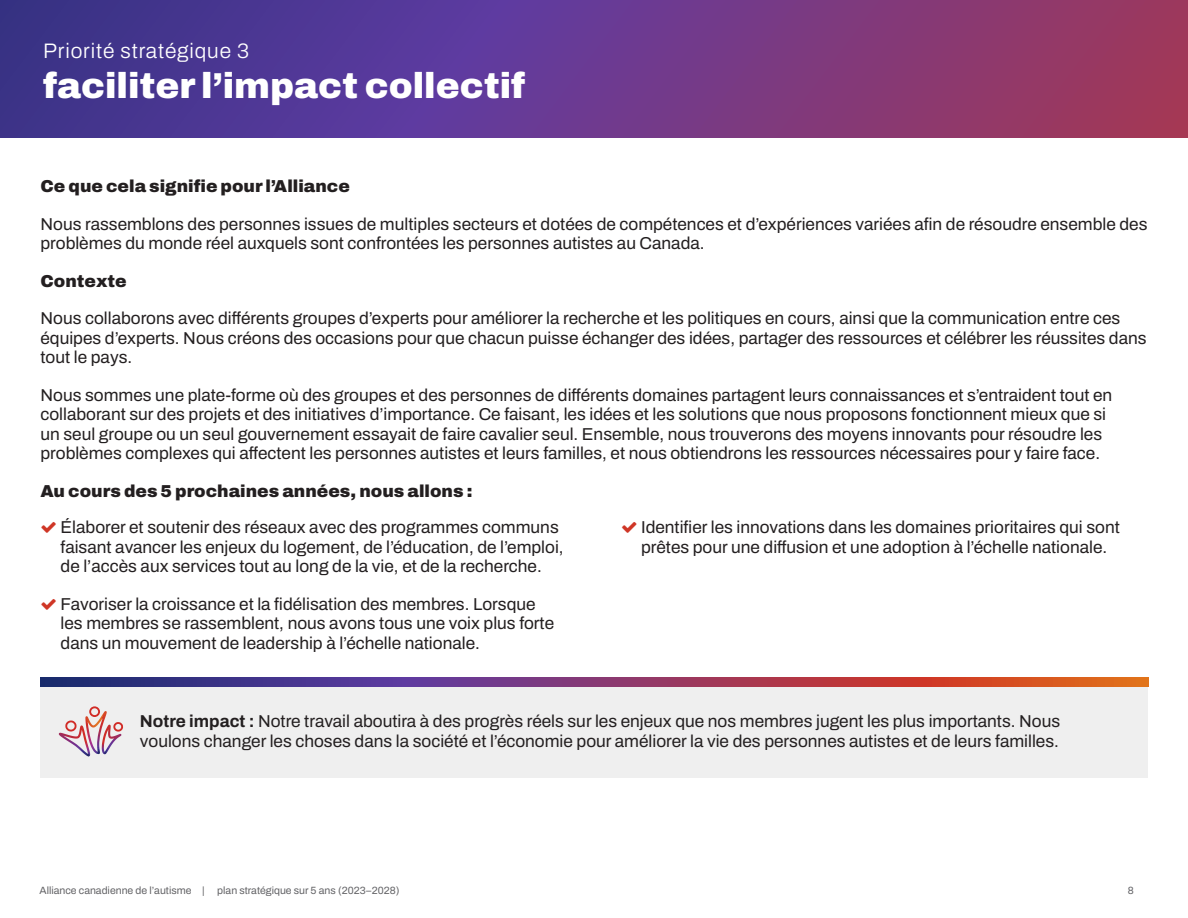
<style>
.page{position:relative;width:1188px;height:918px;background:#fff}
.page>*{position:absolute;margin:0;border:0;box-sizing:border-box;transform-origin:0 0}
.t1{font:900 36px "Archivo";color:#fff}
.H1_Subtitle{font:300 21px "Archivo";letter-spacing:.04em;color:#fff}
.p2{font:17.25px/19.5px "Archivo";color:#231f20}
.p2-2{font:900 17.25px "Archivo";color:#231f20}
.t2{font:10.5px "Archivo";color:#636366}
.s1{font-weight:700}
</style>
<div class="page">
<svg style="left:0;top:0;width:1188px;height:137px;background:#6b3884"></svg>
<div style="left:40px;top:680px;width:1108px;height:98px;background:#efefef"></div>
<svg style="left:40px;top:677px;width:1108px;height:10px;background:#853c61"></svg>
<svg style="left:59px;top:706px;width:64px;height:50px"></svg>
<p class="H1_Subtitle" style="left:43px;top:35px;width:208px">Priorité stratégique 3</p>
<h1 class="t1" style="left:43px;top:59px;width:484px">faciliter l’impact collectif</h1>
<p class="p2-2" style="left:40px;top:174px;width:311px">Ce que cela signifie pour l’Alliance</p>
<p class="p2" style="left:40px;top:214px;width:1108px">Nous rassemblons des personnes issues de multiples secteurs et dotées de compétences et d’expériences variées afin de résoudre ensemble des problèmes du monde réel auxquels sont confrontées les personnes autistes au Canada.</p>
<p class="p2-2" style="left:40px;top:268px;width:88px">Contexte</p>
<p class="p2" style="left:40px;top:309px;width:1108px">Nous collaborons avec différents groupes d’experts pour améliorer la recherche et les politiques en cours, ainsi que la communication entre ces équipes d’experts. Nous créons des occasions pour que chacun puisse échanger des idées, partager des ressources et célébrer les réussites dans tout le pays.</p>
<p class="p2" style="left:40px;top:385px;width:1073px">Nous sommes une plate-forme où des groupes et des personnes de différents domaines partagent leurs connaissances et s’entraident tout en collaborant sur des projets et des initiatives d’importance. Ce faisant, les idées et les solutions que nous proposons fonctionnent mieux que si un seul groupe ou un seul gouvernement essayait de faire cavalier seul. Ensemble, nous trouverons des moyens innovants pour résoudre les problèmes complexes qui affectent les personnes autistes et leurs familles, et nous obtiendrons les ressources nécessaires pour y faire face.</p>
<p class="p2-2" style="left:40px;top:478px;width:433px">Au cours des 5 prochaines années, nous allons :</p>
<p class="p2" style="left:61px;top:518px;width:505px">Élaborer et soutenir des réseaux avec des programmes communs faisant avancer les enjeux du logement, de l’éducation, de l’emploi, de l’accès aux services tout au long de la vie, et de la recherche.</p>
<p class="p2" style="left:61px;top:594px;width:495px">Favoriser la croissance et la fidélisation des membres. Lorsque les membres se rassemblent, nous avons tous une voix plus forte dans un mouvement de leadership à l’échelle nationale.</p>
<p class="p2" style="left:641px;top:518px;width:480px">Identifier les innovations dans les domaines prioritaires qui sont prêtes pour une diffusion et une adoption à l’échelle nationale.</p>
<p class="p2" style="left:140px;top:712px;width:922px"><span class="s1">Notre impact :</span> Notre travail aboutira à des progrès réels sur les enjeux que nos membres jugent les plus importants. Nous voulons changer les choses dans la société et l’économie pour améliorer la vie des personnes autistes et de leurs familles.</p>
<p class="t2" style="left:40px;top:883px;width:361px">Alliance canadienne de l’autisme | plan stratégique sur 5 ans (2023–2028)</p>
<p class="t2" style="left:1128px;top:883px;width:8px">8</p>
</div>
